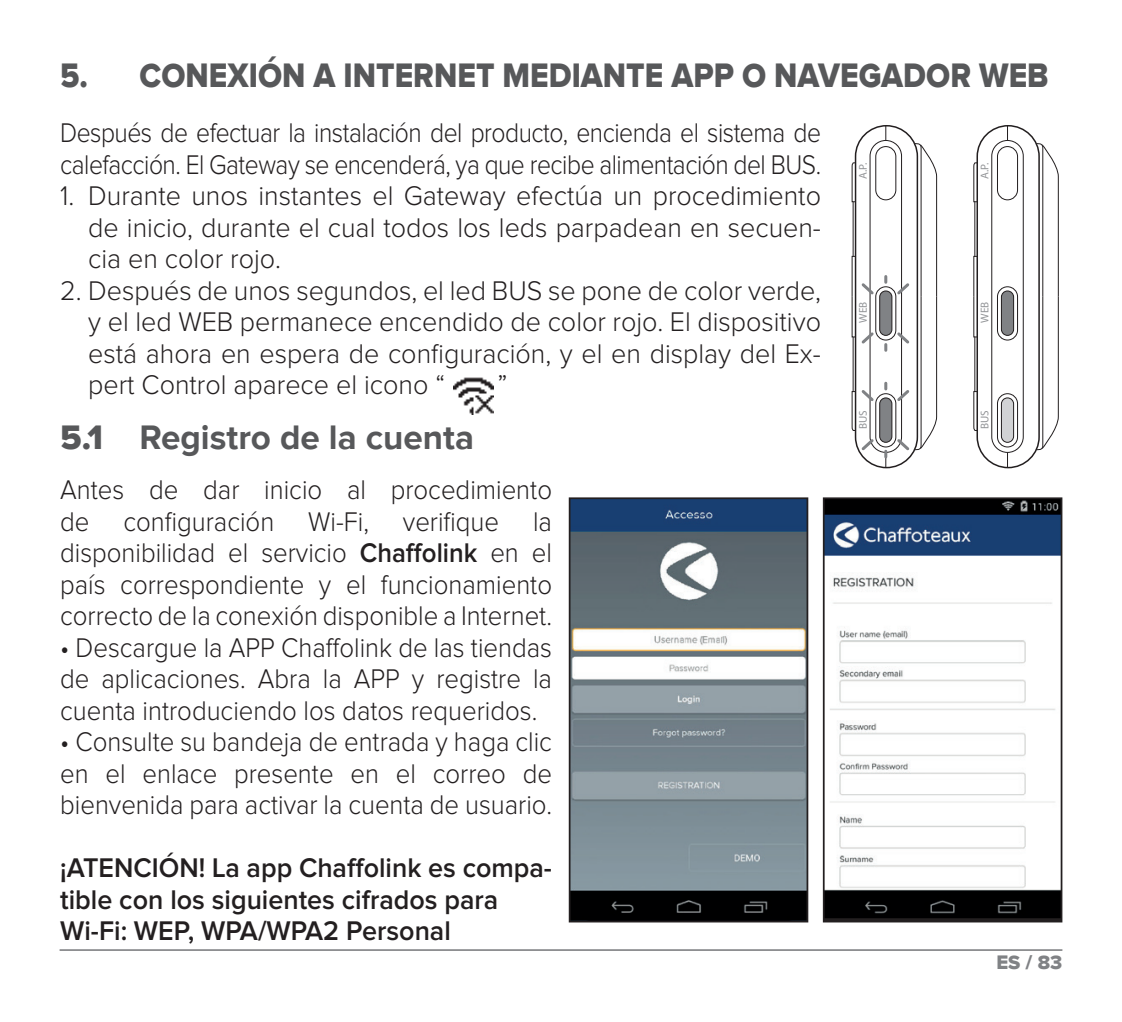
<style>
.page{position:relative;width:1122px;height:1022px;background:#fff}
.page>*{position:absolute;margin:0;border:0;box-sizing:border-box;transform-origin:0 0}
.t1{font:35px "Proxima Nova Extrabld";color:#57585a;scale:.9 1}
.t2{font:700 35px "Proxima Nova";color:#57585a}
.t3{font:300 28px/31.5px "Proxima Nova";color:#231f20;text-align:justify;scale:.92 1}
.t4{font:300 28px/31.5px "Proxima Nova";color:#231f20;text-align:justify;scale:.96 1}
.t5{font:300 28px/31.5px "Proxima Nova";letter-spacing:-.02em;color:#231f20;scale:.88 1}
.t6{font:600 28px/31.5px "Proxima Nova";color:#231f20;scale:.96 1}
.t7{font:300 28px "Proxima Nova";color:#231f20}
.t8{font:20.3px "Proxima Nova Extrabld";color:#808285}
.t9{font:11.2px "Myriad Pro";color:#939598}
.s1{font-family:"Proxima Nova Extrabld";font-weight:400}
.s2{font-weight:600}
</style>
<div class="page">
<hr style="left:60px;top:949px;width:1002px;height:2px;background:#6c6d70">
<div style="left:976px;top:125px;width:63px;height:343px;border:2px solid #231f20;border-radius:31px"></div>
<div style="left:991px;top:140px;width:32px;height:313px;border:1px solid #231f20;border-radius:16px"></div>
<div style="left:996px;top:146px;width:21px;height:54px;border:1px solid #231f20;border-radius:10px"></div>
<div style="left:996px;top:286px;width:21px;height:54px;border:1px solid #231f20;border-radius:10px"></div>
<div style="left:1001px;top:291px;width:12px;height:44px;background:#808285;border-radius:6px"></div>
<div style="left:1000px;top:291px;width:13px;height:45px;border:1px solid #231f20;border-radius:6px"></div>
<div style="left:996px;top:393px;width:21px;height:54px;border:1px solid #231f20;border-radius:10px"></div>
<div style="left:1001px;top:398px;width:12px;height:44px;background:#d1d2d4;border-radius:6px"></div>
<div style="left:1000px;top:398px;width:13px;height:44px;border:1px solid #231f20;border-radius:6px"></div>
<svg style="left:973px;top:161px;width:4px;height:41px"></svg>
<svg style="left:973px;top:256px;width:4px;height:81px"></svg>
<hr style="left:973px;top:202px;width:2px;height:54px;background:#231f20">
<svg style="left:973px;top:391px;width:4px;height:41px"></svg>
<hr style="left:973px;top:337px;width:2px;height:55px;background:#231f20">
<svg style="left:1035px;top:142px;width:23px;height:309px"></svg>
<div style="left:854px;top:125px;width:63px;height:343px;border:2px solid #231f20;border-radius:31px"></div>
<div style="left:869px;top:140px;width:32px;height:313px;border:1px solid #231f20;border-radius:16px"></div>
<div style="left:875px;top:146px;width:20px;height:54px;border:1px solid #231f20;border-radius:10px"></div>
<div style="left:875px;top:286px;width:20px;height:54px;border:1px solid #231f20;border-radius:10px"></div>
<svg style="left:885px;top:126px;width:1px;height:14px"></svg>
<div style="left:879px;top:291px;width:12px;height:44px;background:#808285;border-radius:6px"></div>
<div style="left:879px;top:291px;width:12px;height:45px;border:1px solid #231f20;border-radius:6px"></div>
<div style="left:875px;top:393px;width:20px;height:54px;border:1px solid #231f20;border-radius:10px"></div>
<div style="left:879px;top:398px;width:12px;height:44px;background:#808285;border-radius:6px"></div>
<div style="left:879px;top:398px;width:12px;height:44px;border:1px solid #231f20;border-radius:6px"></div>
<svg style="left:851px;top:161px;width:4px;height:41px"></svg>
<hr style="left:852px;top:202px;width:1px;height:54px;background:#231f20">
<hr style="left:852px;top:337px;width:1px;height:55px;background:#231f20">
<svg style="left:884px;top:276px;width:3px;height:6px"></svg>
<svg style="left:851px;top:256px;width:25px;height:90px"></svg>
<svg style="left:884px;top:345px;width:3px;height:5px"></svg>
<svg style="left:884px;top:383px;width:3px;height:6px"></svg>
<svg style="left:851px;top:387px;width:25px;height:66px"></svg>
<svg style="left:894px;top:142px;width:43px;height:311px"></svg>
<svg style="left:884px;top:451px;width:3px;height:16px"></svg>
<img style="left:453px;top:377px;width:40px;height:38px">
<img style="left:571px;top:500px;width:234px;height:419px">
<div style="left:568px;top:497px;width:240px;height:425px;border:2px solid #231f20"></div>
<img style="left:825px;top:500px;width:234px;height:418px">
<div style="left:822px;top:497px;width:240px;height:425px;border:2px solid #231f20"></div>
<hr style="left:823px;top:918px;width:238px;height:4px;background:#231f20">
<p class="t1" style="left:60px;top:55px;width:1099px">5. CONEXIÓN A INTERNET MEDIANTE APP O NAVEGADOR WEB</p>
<p class="t5" style="left:60px;top:118px;width:865px">Después de efectuar la instalación del producto, encienda el sistema de calefacción. El Gateway se encenderá, ya que recibe alimentación del BUS.</p>
<p class="t4" style="left:88px;top:181px;width:764px;text-indent:-28px">1. Durante unos instantes el Gateway efectúa un procedimiento de inicio, durante el cual todos los leds parpadean en secuen&shy;cia en color rojo.</p>
<p class="t4" style="left:88px;top:276px;width:764px;text-indent:-28px">2. Después de unos segundos, el led BUS se pone de color verde, y el led WEB permanece encendido de color rojo. El dispositivo está ahora en espera de configuración, y el en display del Ex&shy;pert Control aparece el icono “</p>
<p class="t9" style="left:855px;top:179px;width:17px;rotate:-90deg">A.P.</p>
<p class="t9" style="left:977px;top:179px;width:17px;rotate:-90deg">A.P.</p>
<p class="t9" style="left:855px;top:323px;width:23px;rotate:-90deg">WEB</p>
<p class="t9" style="left:977px;top:323px;width:23px;rotate:-90deg">WEB</p>
<p class="t7" style="left:497px;top:372px;width:12px">”</p>
<p class="t2" style="left:60px;top:417px;width:415px"><span class="s1">5.1</span> Registro de la cuenta</p>
<p class="t3" style="left:60px;top:475px;width:536px">Antes de dar inicio al procedimiento de configuración Wi-Fi, verifique la disponibilidad el servicio <span class="s2">Chaffolink</span> en el país correspondiente y el funcionamiento correcto de la conexión disponible a Internet.</p>
<p class="t3" style="left:60px;top:633px;width:536px">• Descargue la APP Chaffolink de las tiendas de aplicaciones. Abra la APP y registre la cuenta introduciendo los datos requeridos.</p>
<p class="t3" style="left:60px;top:727px;width:536px">• Consulte su bandeja de entrada y haga clic en el enlace presente en el correo de bienvenida para activar la cuenta de usuario.</p>
<p class="t6" style="left:60px;top:853px;width:513px">¡ATENCIÓN! La app Chaffolink es compa&shy;tible con los siguientes cifrados para<br>Wi-Fi: WEP, WPA/WPA2 Personal</p>
<p class="t9" style="left:855px;top:429px;width:20px;rotate:-90deg">BUS</p>
<p class="t9" style="left:977px;top:429px;width:20px;rotate:-90deg">BUS</p>
<p class="t8" style="left:996px;top:951px;width:67px">ES / 83</p>
</div>
